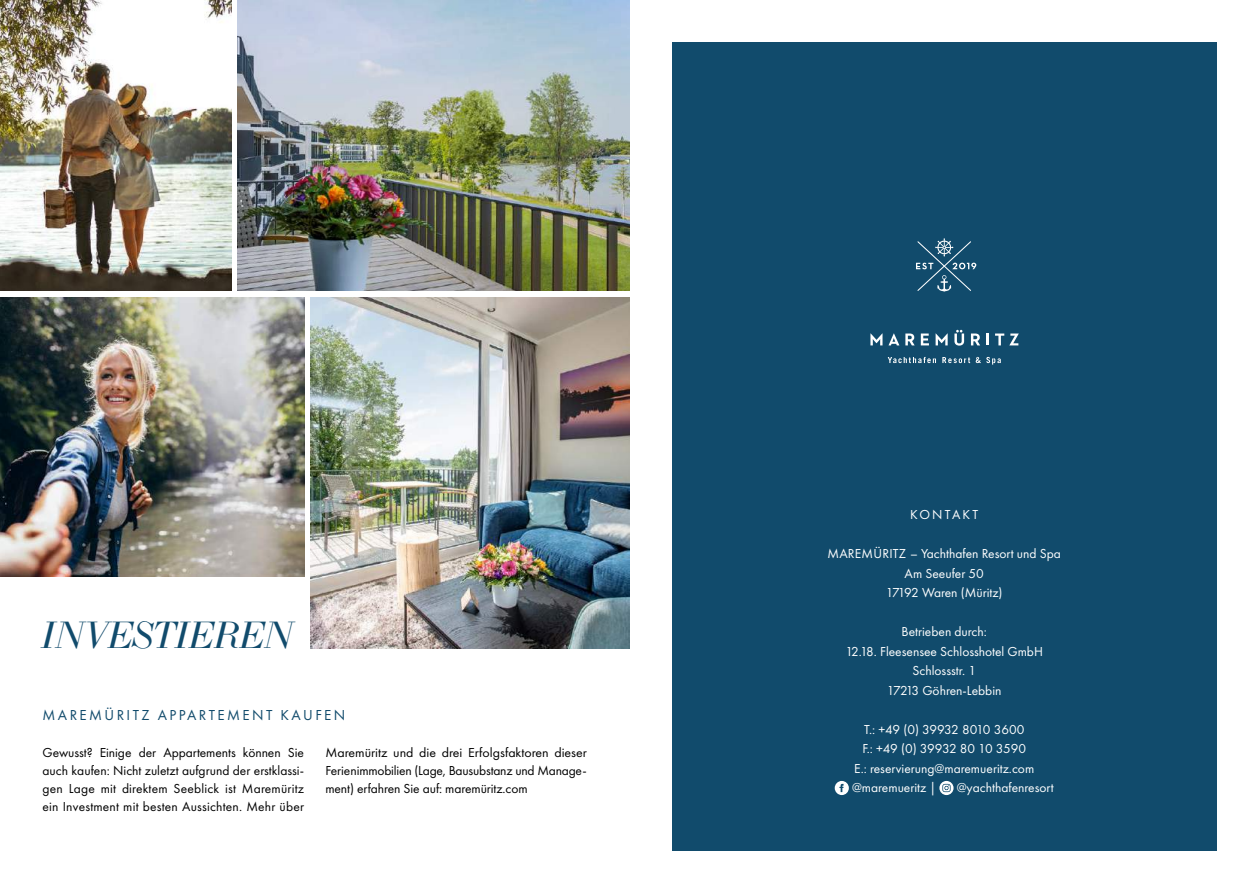
<style>
.page{position:relative;width:1259px;height:893px;background:#fff}
.page>*{position:absolute;margin:0;border:0;box-sizing:border-box;transform-origin:0 0}
.t1{font:italic 37.5px "LTC Bodoni 175";color:#114b6c}
.t2{font:15px "Futura PT";letter-spacing:.16em;color:#114b6c}
.t3{font:13.5px/18px "Futura PT";letter-spacing:.005em;color:#000;text-align:justify}
.t4{font:13.5px/19.5px "Futura PT";color:#fff;text-align:center}
.t5{font:13.5px "Futura PT";letter-spacing:-.025em;color:#fff}
.t6{font:13.5px "Futura PT";letter-spacing:.16em;color:#fff}
</style>
<div class="page">
<img style="left:0;top:297px;width:304px;height:279px">
<img style="left:310px;top:297px;width:319px;height:351px">
<div style="left:672px;top:42px;width:544px;height:809px;background:#114b6c"></div>
<svg style="left:834px;top:781px;width:15px;height:14px"></svg>
<svg style="left:939px;top:781px;width:14px;height:14px"></svg>
<svg style="left:870px;top:333px;width:12px;height:12px"></svg>
<svg style="left:888px;top:333px;width:11px;height:12px"></svg>
<svg style="left:905px;top:333px;width:9px;height:12px"></svg>
<svg style="left:921px;top:333px;width:8px;height:12px"></svg>
<svg style="left:935px;top:333px;width:12px;height:12px"></svg>
<svg style="left:954px;top:330px;width:10px;height:16px"></svg>
<svg style="left:971px;top:333px;width:9px;height:12px"></svg>
<svg style="left:986px;top:333px;width:3px;height:12px"></svg>
<svg style="left:995px;top:333px;width:23px;height:12px"></svg>
<svg style="left:887px;top:357px;width:49px;height:6px"></svg>
<svg style="left:942px;top:357px;width:38px;height:6px"></svg>
<svg style="left:986px;top:357px;width:15px;height:8px"></svg>
<svg style="left:916px;top:238px;width:60px;height:54px"></svg>
<img style="left:0;top:0;width:231px;height:291px">
<img style="left:237px;top:0;width:392px;height:291px">
<h1 class="t1" style="left:43px;top:614px;width:253px">INVESTIEREN</h1>
<p class="t2" style="left:43px;top:706px;width:304px">MAREMÜRITZ APPARTEMENT KAUFEN</p>
<p class="t3" style="left:43px;top:743px;width:263px">Gewusst? Einige der Appartements können Sie auch kaufen: Nicht zuletzt aufgrund der erstklassi&shy;gen Lage mit direktem Seeblick ist Maremüritz ein Investment mit besten Aussichten. Mehr über</p>
<p class="t3" style="left:325px;top:743px;width:263px">Maremüritz und die drei Erfolgsfaktoren dieser Ferienimmobilien (Lage, Bausubstanz und Manage&shy;ment) erfahren Sie auf: maremüritz.com</p>
<p class="t6" style="left:910px;top:506px;width:69px">KONTAKT</p>
<p class="t4" style="left:827px;top:544px;width:235px">MAREMÜRITZ – Yachthafen Resort und Spa<br>Am Seeufer 50<br>17192 Waren (Müritz)</p>
<p class="t4" style="left:845px;top:622px;width:199px">Betrieben durch:<br>12.18. Fleesensee Schlosshotel GmbH<br>Schlossstr. 1<br>17213 Göhren-Lebbin</p>
<p class="t5" style="left:864px;top:721px;width:162px">T.: +49 (0) 39932 8010 3600</p>
<p class="t5" style="left:862px;top:740px;width:165px">F.: +49 (0) 39932 80 10 3590</p>
<p class="t4" style="left:854px;top:758px;width:181px">E.: reservierung@maremueritz.com</p>
<p class="t4" style="left:852px;top:778px;width:86px">@maremueritz |</p>
<p class="t4" style="left:956px;top:778px;width:99px">@yachthafenresort</p>
</div>
